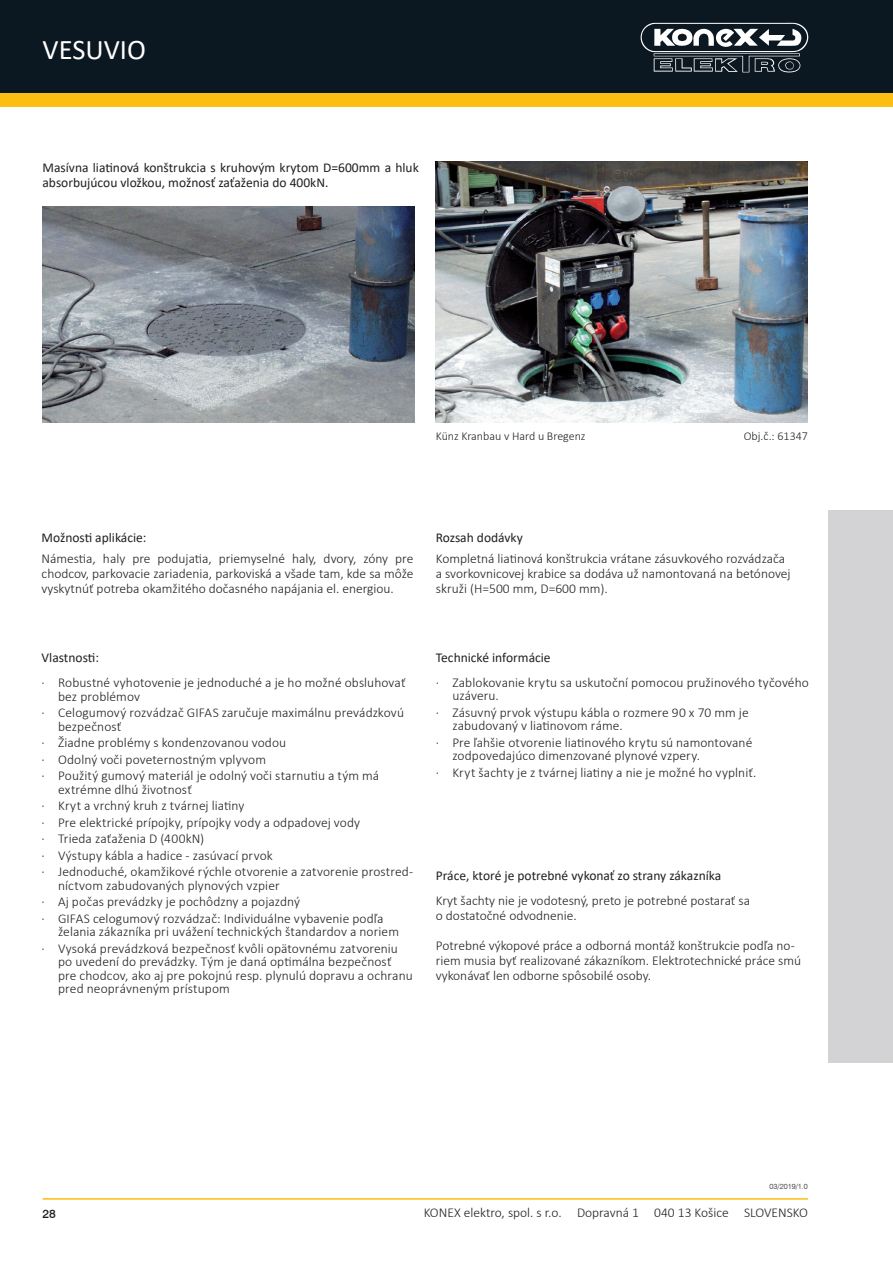
<style>
.page{position:relative;width:893px;height:1263px;background:#fff}
.page>*{position:absolute;margin:0;border:0;box-sizing:border-box;transform-origin:0 0}
.t1{font:28.5px "Calibri";color:#fff}
.t2{font:300 13.5px/13.5px "Calibri";letter-spacing:.005em;color:#231f20}
.t3{font:13.5px/15px "Calibri";color:#231f20}
.t4{font:300 12px "Swiss 721 BT";color:#231f20}
.t5{font:300 12px "Calibri";color:#231f20}
.t6{font:500 12px "Swiss 721 BT";color:#231f20}
.t7{font:300 7.5px "Swiss 721 BT";color:#231f20}
</style>
<div class="page">
<div style="left:828px;top:510px;width:65px;height:553px;background:#d3d2d4"></div>
<div style="left:0;top:84px;width:893px;height:22px;background:#fdbe12"></div>
<div style="left:0;top:0;width:893px;height:93px;background:#0b1721"></div>
<hr style="left:43px;top:1198px;width:765px;height:1px;background:#fdbe12">
<img style="left:436px;top:162px;width:372px;height:260px">
<img style="left:43px;top:207px;width:372px;height:215px">
<svg style="left:641px;top:22px;width:167px;height:51px"></svg>
<p class="t1" style="left:43px;top:30px;width:105px">VESUVIO</p>
<p class="t3" style="left:43px;top:159px;width:378px">Masívna liatinová konštrukcia s kruhovým krytom D=600mm a hluk absorbujúcou vložkou, možnosť zaťaženia do 400kN.</p>
<p class="t5" style="left:436px;top:428px;width:151px">Künz Kranbau v Hard u Bregenz</p>
<p class="t5" style="left:744px;top:428px;width:66px">Obj.č.: 61347</p>
<p class="t3" style="left:42px;top:529px;width:107px">Možnosti aplikácie:</p>
<p class="t3" style="left:436px;top:529px;width:88px">Rozsah dodávky</p>
<p class="t2" style="left:42px;top:551px;width:373px;line-height:15px;text-align:justify">Námestia, haly pre podujatia, priemyselné haly, dvory, zóny pre chodcov, parkovacie zariadenia, parkoviská a všade tam, kde sa môže vyskytnúť potreba okamžitého dočasného napájania el. energiou.</p>
<p class="t2" style="left:436px;top:551px;width:356px;line-height:15px">Kompletná liatinová konštrukcia vrátane zásuvkového rozvádzača a svorkovnicovej krabice sa dodáva už namontovaná na betónovej skruži (H=500 mm, D=600 mm).</p>
<p class="t3" style="left:42px;top:649px;width:59px">Vlastnosti:</p>
<p class="t3" style="left:436px;top:649px;width:116px">Technické informácie</p>
<p class="t2" style="left:58px;top:676px;width:349px;text-indent:-16px">· Robustné vyhotovenie je jednoduché a je ho možné obsluhovať bez problémov</p>
<p class="t2" style="left:58px;top:706px;width:347px;text-indent:-16px">· Celogumový rozvádzač GIFAS zaručuje maximálnu prevádzkovú bezpečnosť</p>
<p class="t2" style="left:42px;top:736px;width:246px">· Žiadne problémy s kondenzovanou vodou</p>
<p class="t2" style="left:42px;top:752px;width:226px">· Odolný voči poveternostným vplyvom</p>
<p class="t2" style="left:58px;top:769px;width:323px;text-indent:-16px">· Použitý gumový materiál je odolný voči starnutiu a tým má extrémne dlhú životnosť</p>
<p class="t2" style="left:42px;top:799px;width:204px">· Kryt a vrchný kruh z tvárnej liatiny</p>
<p class="t2" style="left:42px;top:815px;width:320px">· Pre elektrické prípojky, prípojky vody a odpadovej vody</p>
<p class="t2" style="left:42px;top:832px;width:164px">· Trieda zaťaženia D (400kN)</p>
<p class="t2" style="left:42px;top:848px;width:233px">· Výstupy kábla a hadice - zasúvací prvok</p>
<p class="t2" style="left:58px;top:865px;width:356px;text-indent:-16px">· Jednoduché, okamžikové rýchle otvorenie a zatvorenie prostred&shy;níctvom zabudovaných plynových vzpier</p>
<p class="t2" style="left:42px;top:895px;width:260px">· Aj počas prevádzky je pochôdzny a pojazdný</p>
<p class="t2" style="left:58px;top:911px;width:342px;text-indent:-16px">· GIFAS celogumový rozvádzač: Individuálne vybavenie podľa želania zákazníka pri uvážení technických štandardov a noriem</p>
<p class="t2" style="left:58px;top:941px;width:356px;text-indent:-16px">· Vysoká prevádzková bezpečnosť kvôli opätovnému zatvoreniu po uvedení do prevádzky. Tým je daná optimálna bezpečnosť pre chodcov, ako aj pre pokojnú resp. plynulú dopravu a ochranu pred neoprávneným prístupom</p>
<p class="t2" style="left:452px;top:675px;width:358px;text-indent:-16px">· Zablokovanie krytu sa uskutoční pomocou pružinového tyčového uzáveru.</p>
<p class="t2" style="left:452px;top:705px;width:298px;text-indent:-16px">· Zásuvný prvok výstupu kábla o rozmere 90 x 70 mm je zabudovaný v liatinovom ráme.</p>
<p class="t2" style="left:452px;top:735px;width:302px;text-indent:-16px">· Pre ľahšie otvorenie liatinového krytu sú namontované zodpovedajúco dimenzované plynové vzpery.</p>
<p class="t2" style="left:436px;top:765px;width:322px">· Kryt šachty je z tvárnej liatiny a nie je možné ho vyplniť.</p>
<p class="t3" style="left:436px;top:867px;width:287px">Práce, ktoré je potrebné vykonať zo strany zákazníka</p>
<p class="t2" style="left:436px;top:893px;width:316px;line-height:15px">Kryt šachty nie je vodotesný, preto je potrebné postarať sa o dostatočné odvodnenie.</p>
<p class="t2" style="left:436px;top:938px;width:367px;line-height:15px">Potrebné výkopové práce a odborná montáž konštrukcie podľa no&shy;riem musia byť realizované zákazníkom. Elektrotechnické práce smú vykonávať len odborne spôsobilé osoby.</p>
<p class="t7" style="left:770px;top:1181px;width:40px">03/2019/1.0</p>
<p class="t2" style="left:424px;top:1206px;width:386px">KONEX elektro, spol. s r.o. Dopravná 1 040 13 Košice SLOVENSKO</p>
<p class="t6" style="left:43px;top:1207px;width:15px">28</p>
<p class="t4" style="left:390px;top:1206px;width:419px">GIFAS ELECTRIC Gesellschaft m.b.H. · Strass 2 · A-5301 Eugendorf / Salzburg</p>
</div>
